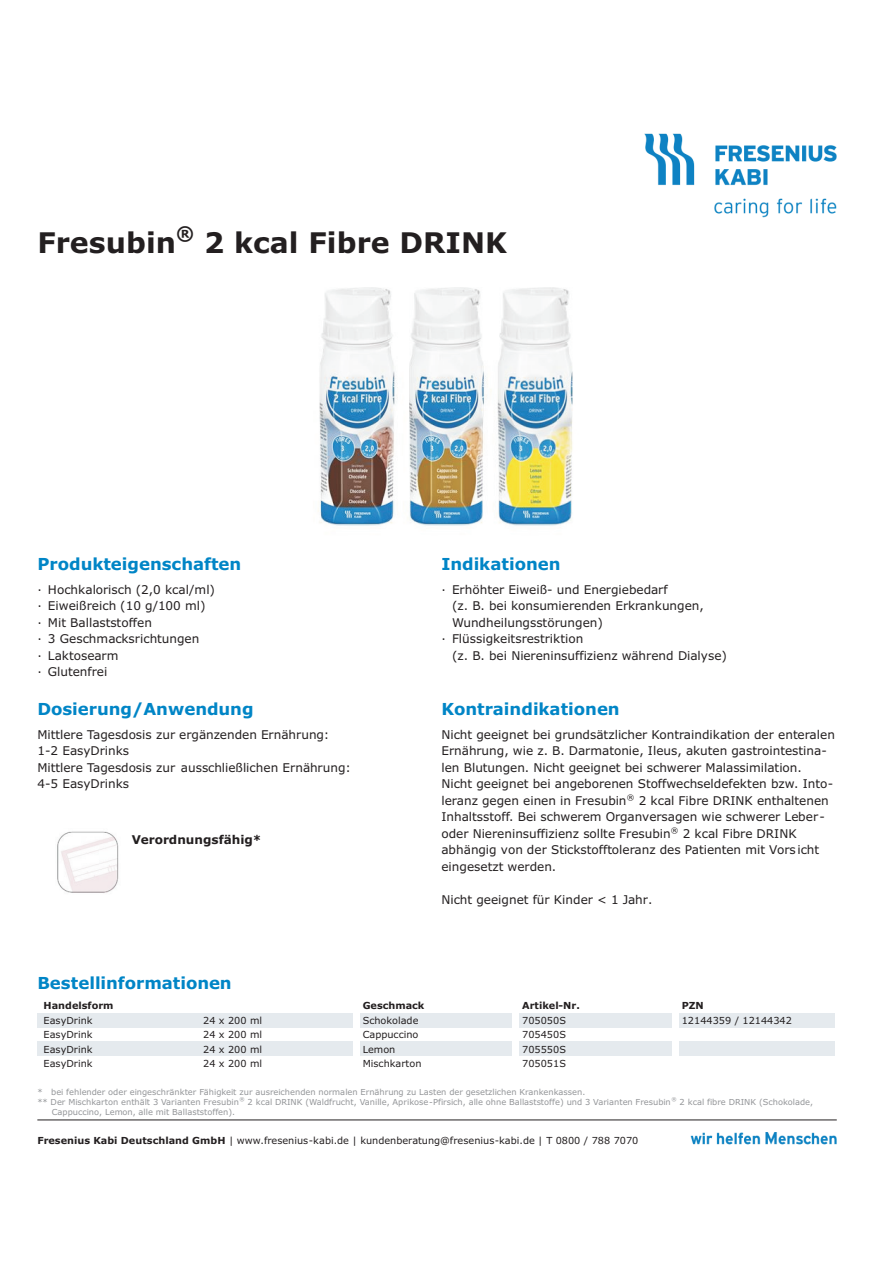
<style>
.page{position:relative;width:893px;height:1263px;background:#fff}
.page>*{position:absolute;margin:0;border:0;box-sizing:border-box;transform-origin:0 0}
.t1{font:700 28.5px "Verdana";color:#231f20}
.t2{font:700 16.5px "Verdana";color:#0085c6}
.t3{font:12px/16.5px "Verdana";color:#231f20}
.t4{font:700 12px "Verdana";color:#231f20}
.t5{font:9.75px "Verdana";color:#231f20}
.t6{font:700 9.75px "Verdana";color:#231f20}
.t7{font:8.25px/10.1px "Verdana";color:#939598}
.t8{font:5.25px "Verdana";color:#939598}
.s1{font-weight:700}
</style>
<div class="page">
<img style="left:629px;top:133px;width:208px;height:1012px">
<hr style="left:37px;top:1120px;width:800px;height:1px;background:#231f20">
<img style="left:57px;top:831px;width:62px;height:62px">
<div style="left:672px;top:998px;width:7px;height:15px;background:#fff"></div>
<div style="left:37px;top:1013px;width:160px;height:14px;background:#e5eaee"></div>
<div style="left:197px;top:1013px;width:156px;height:14px;background:#e5eaee"></div>
<div style="left:360px;top:1013px;width:152px;height:14px;background:#e5eaee"></div>
<div style="left:519px;top:1013px;width:153px;height:14px;background:#e5eaee"></div>
<div style="left:679px;top:1013px;width:156px;height:14px;background:#e5eaee"></div>
<div style="left:672px;top:1013px;width:7px;height:14px;background:#fff"></div>
<div style="left:672px;top:1027px;width:7px;height:15px;background:#fff"></div>
<div style="left:37px;top:1042px;width:160px;height:14px;background:#e5eaee"></div>
<div style="left:197px;top:1042px;width:156px;height:14px;background:#e5eaee"></div>
<div style="left:360px;top:1042px;width:152px;height:14px;background:#e5eaee"></div>
<div style="left:519px;top:1042px;width:153px;height:14px;background:#e5eaee"></div>
<div style="left:679px;top:1042px;width:156px;height:14px;background:#e5eaee"></div>
<div style="left:672px;top:1042px;width:7px;height:14px;background:#fff"></div>
<div style="left:672px;top:1056px;width:7px;height:14px;background:#fff"></div>
<img style="left:318px;top:287px;width:255px;height:239px">
<h1 class="t1" style="left:37px;top:231px;width:471px">Fresubin<sup>®</sup> 2 kcal Fibre DRINK</h1>
<h2 class="t2" style="left:37px;top:557px;width:205px">Produkteigenschaften</h2>
<p class="t3" style="left:37px;top:582px;width:179px">· Hochkalorisch (2,0 kcal/ml) · Eiweißreich (10 g/100 ml)<br>· Mit Ballaststoffen<br>· 3 Geschmacksrichtungen<br>· Laktosearm<br>· Glutenfrei</p>
<h2 class="t2" style="left:37px;top:702px;width:218px">Dosierung/Anwendung</h2>
<p class="t3" style="left:37px;top:727px;width:315px">Mittlere Tagesdosis zur ergänzenden Ernährung:<br>1-2 EasyDrinks<br>Mittlere Tagesdosis zur ausschließlichen Ernährung:<br>4-5 EasyDrinks</p>
<p class="t4" style="left:132px;top:835px;width:131px">Verordnungsfähig*</p>
<h2 class="t2" style="left:441px;top:557px;width:121px">Indikationen</h2>
<p class="t3" style="left:441px;top:582px;width:228px">· Erhöhter Eiweiß- und Energiebedarf</p>
<p class="t3" style="left:452px;top:598px;width:253px">(z. B. bei konsumierenden Erkrankungen,</p>
<p class="t3" style="left:452px;top:615px;width:152px">Wundheilungsstörungen)</p>
<p class="t3" style="left:441px;top:632px;width:144px">· Flüssigkeitsrestriktion</p>
<p class="t3" style="left:452px;top:648px;width:276px">(z. B. bei Niereninsuffizienz während Dialyse)</p>
<h2 class="t2" style="left:441px;top:702px;width:180px">Kontraindikationen</h2>
<p class="t3" style="left:441px;top:727px;width:395px">Nicht geeignet bei grundsätzlicher Kontraindikation der enteralen Ernährung, wie z. B. Darmatonie, Ileus, akuten gastrointestina&shy;len Blutungen. Nicht geeignet bei schwerer Malassimilation.<br>Nicht geeignet bei angeborenen Stoffwechseldefekten bzw. Into&shy;leranz gegen einen in Fresubin<sup>®</sup> 2 kcal Fibre DRINK enthaltenen Inhaltsstoff. Bei schwerem Organversagen wie schwerer Leber - oder Niereninsuffizienz sollte Fresubin<sup>®</sup> 2 kcal Fibre DRINK abhängig von der Stickstofftoleranz des Patienten mit Vorsicht eingesetzt werden.</p>
<p class="t3" style="left:441px;top:892px;width:213px">Nicht geeignet für Kinder &lt; 1 Jahr.</p>
<h2 class="t2" style="left:37px;top:976px;width:196px">Bestellinformationen</h2>
<p class="t6" style="left:44px;top:1002px;width:71px">Handelsform</p>
<p class="t6" style="left:363px;top:1002px;width:63px">Geschmack</p>
<p class="t6" style="left:522px;top:1002px;width:59px">Artikel-Nr.</p>
<p class="t6" style="left:682px;top:1002px;width:24px">PZN</p>
<p class="t5" style="left:44px;top:1016px;width:51px">EasyDrink</p>
<p class="t5" style="left:203px;top:1016px;width:61px">24 x 200 ml</p>
<p class="t5" style="left:363px;top:1016px;width:57px">Schokolade</p>
<p class="t5" style="left:522px;top:1016px;width:45px">705050S</p>
<p class="t5" style="left:682px;top:1016px;width:112px">12144359 / 12144342</p>
<p class="t5" style="left:44px;top:1031px;width:51px">EasyDrink</p>
<p class="t5" style="left:203px;top:1031px;width:61px">24 x 200 ml</p>
<p class="t5" style="left:363px;top:1031px;width:57px">Cappuccino</p>
<p class="t5" style="left:522px;top:1031px;width:45px">705450S</p>
<p class="t5" style="left:44px;top:1045px;width:51px">EasyDrink</p>
<p class="t5" style="left:203px;top:1045px;width:61px">24 x 200 ml</p>
<p class="t5" style="left:363px;top:1045px;width:34px">Lemon</p>
<p class="t5" style="left:522px;top:1045px;width:45px">705550S</p>
<p class="t5" style="left:44px;top:1059px;width:51px">EasyDrink</p>
<p class="t5" style="left:203px;top:1059px;width:61px">24 x 200 ml</p>
<p class="t5" style="left:363px;top:1059px;width:60px">Mischkarton</p>
<p class="t5" style="left:522px;top:1059px;width:45px">705051S</p>
<p class="t7" style="left:37px;top:1088px;width:550px">* bei fehlender oder eingeschränkter Fähigkeit zur ausreichenden normalen Ernährung zu Lasten der gesetzlichen Krankenkassen. ** Der Mischkarton enthält 3 Varianten Fresubin</p>
<p class="t8" style="left:240px;top:1097px;width:7px">®</p>
<p class="t7" style="left:248px;top:1098px;width:425px">2 kcal DRINK (Waldfrucht, Vanille, Aprikose -Pfirsich, alle ohne Ballaststoffe) und 3 Varianten Fresubin</p>
<p class="t8" style="left:671px;top:1097px;width:7px">®</p>
<p class="t7" style="left:680px;top:1098px;width:135px">2 kcal fibre DRINK (Schokolade,</p>
<p class="t7" style="left:52px;top:1108px;width:185px">Cappuccino, Lemon, alle mit Ballaststoffen).</p>
<p class="t5" style="left:37px;top:1137px;width:603px"><span class="s1">Fresenius Kabi Deutschland GmbH</span> | www.fresenius-kabi.de | kundenberatung@fresenius-kabi.de | T 0800 / 788 7070</p>
</div>
